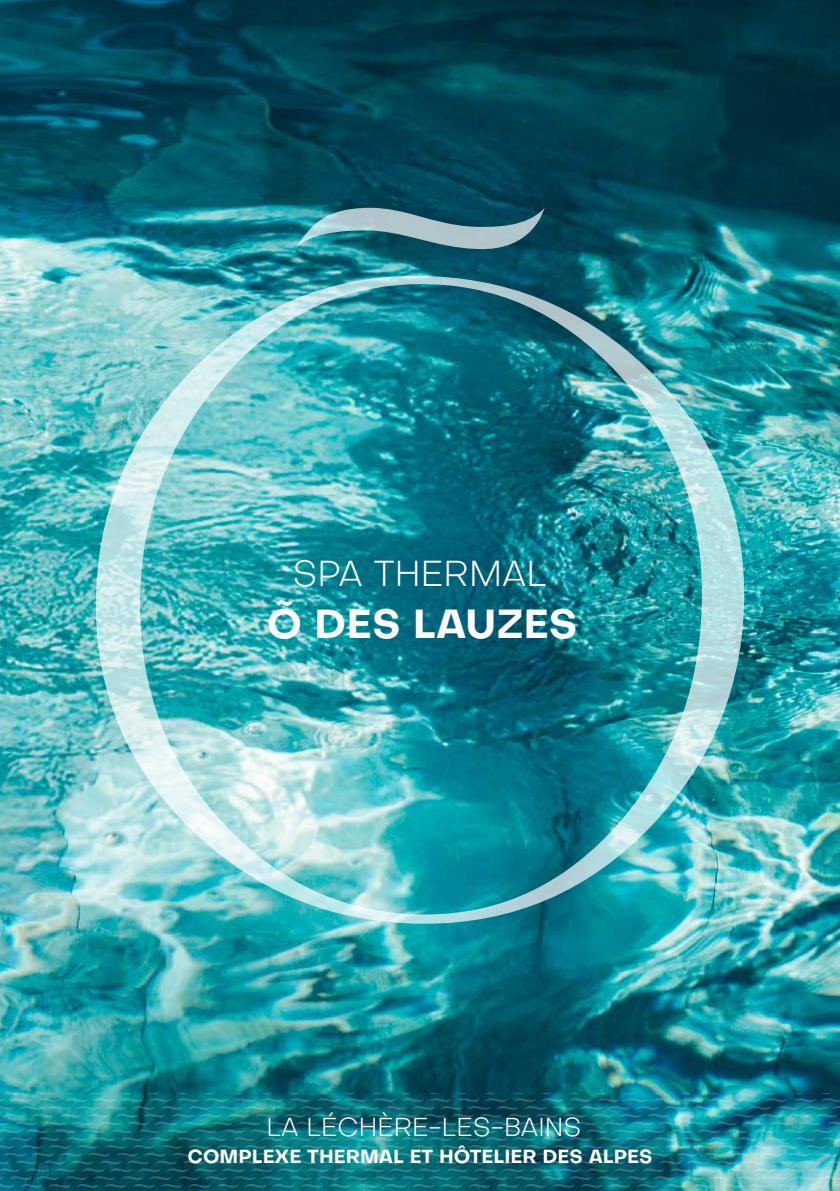
<style>
.page{position:relative;width:840px;height:1191px;background:#fff}
.page>*{position:absolute;margin:0;border:0;box-sizing:border-box;transform-origin:0 0}
.t1{font:700 40px "Subjectivity";color:#fff}
.t2{font:300 36px "Subjectivity";color:#fff}
.t3{font:300 25.8px "Subjectivity";color:#fff}
.t4{font:700 18.6px "Subjectivity";color:#fff}
</style>
<div class="page">
<img style="left:0;top:0;width:839px;height:1093px">
<img style="left:96px;top:276px;width:647px;height:647px">
<svg style="left:295px;top:208px;width:249px;height:44px;background:#538b97"></svg>
<img style="left:0;top:1093px;width:839px;height:98px">
<h2 class="t2" style="left:292px;top:553px;width:256px">SPA THERMAL</h2>
<h1 class="t1" style="left:266px;top:600px;width:312px">Õ DES LAUZES</h1>
<h3 class="t3" style="left:266px;top:1112px;width:316px">LA LÉCHÈRE-LES-BAINS</h3>
<p class="t4" style="left:187px;top:1145px;width:466px">COMPLEXE THERMAL ET HÔTELIER DES ALPES</p>
</div>
